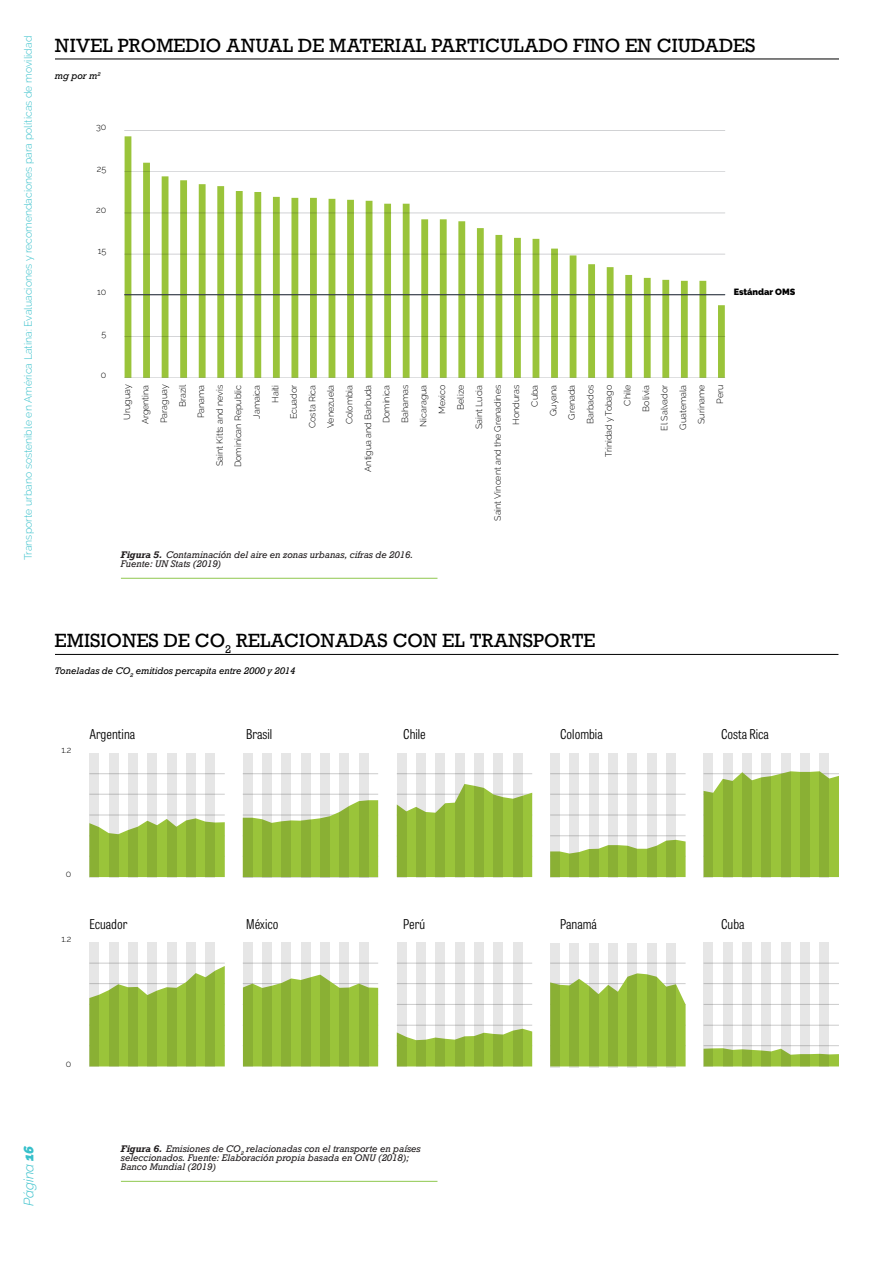
<style>
.page{position:relative;width:893px;height:1263px;background:#fff}
.page>*{position:absolute;margin:0;border:0;box-sizing:border-box;transform-origin:0 0}
.t1{font:18px "Rockwell";color:#000}
.t2{font:300 13.5px "Tablet Gothic Condensed";color:#000}
.t3{font:italic 300 13.5px "Raleway";color:#37c0cb}
.t4{font:300 10.5px "Raleway";color:#37c0cb}
.t5{font:300 9px/18.6px "Raleway";color:#000;text-align:right}
.t6{font:italic 9px/9px "Rockwell";color:#231f20}
.t7{font:italic 9px "Rockwell";color:#000}
.t8{font:900 9px "Raleway";color:#000}
.s1{font-weight:700}
.s2{font-weight:900}
</style>
<div class="page">
<svg style="left:125px;top:136px;width:600px;height:242px"></svg>
<hr style="left:125px;top:294px;width:600px;height:1px;background:#353e4a">
<hr style="left:55px;top:59px;width:784px;height:1px;background:#000">
<hr style="left:125px;top:378px;width:600px;height:1px;background:#d1d2d4">
<hr style="left:125px;top:336px;width:600px;height:1px;background:#d1d2d4">
<hr style="left:125px;top:295px;width:600px;height:1px;background:#d1d2d4">
<hr style="left:125px;top:254px;width:600px;height:1px;background:#d1d2d4">
<hr style="left:125px;top:213px;width:600px;height:1px;background:#d1d2d4">
<hr style="left:125px;top:172px;width:600px;height:1px;background:#d1d2d4">
<hr style="left:125px;top:130px;width:600px;height:1px;background:#d1d2d4">
<hr style="left:121px;top:578px;width:316px;height:1px;background:#8fc84f">
<hr style="left:89px;top:815px;width:136px;height:1px;background:#ccc">
<hr style="left:89px;top:794px;width:136px;height:1px;background:#ccc">
<hr style="left:89px;top:773px;width:136px;height:1px;background:#ccc">
<svg style="left:99px;top:818px;width:126px;height:59px;background:#a5ca51"></svg>
<svg style="left:89px;top:753px;width:10px;height:124px"></svg>
<svg style="left:109px;top:753px;width:9px;height:124px"></svg>
<svg style="left:128px;top:753px;width:10px;height:124px"></svg>
<svg style="left:147px;top:753px;width:10px;height:124px"></svg>
<svg style="left:167px;top:753px;width:9px;height:124px"></svg>
<svg style="left:186px;top:753px;width:10px;height:124px"></svg>
<svg style="left:205px;top:753px;width:10px;height:124px"></svg>
<hr style="left:243px;top:794px;width:135px;height:1px;background:#ccc">
<hr style="left:243px;top:773px;width:135px;height:1px;background:#ccc">
<hr style="left:243px;top:877px;width:135px;height:1px;background:#ccc">
<svg style="left:252px;top:800px;width:126px;height:77px"></svg>
<svg style="left:243px;top:753px;width:9px;height:124px"></svg>
<svg style="left:262px;top:753px;width:10px;height:124px"></svg>
<svg style="left:281px;top:753px;width:10px;height:124px"></svg>
<svg style="left:301px;top:753px;width:9px;height:124px"></svg>
<svg style="left:320px;top:753px;width:10px;height:124px"></svg>
<svg style="left:339px;top:753px;width:10px;height:124px"></svg>
<svg style="left:359px;top:753px;width:9px;height:124px"></svg>
<hr style="left:397px;top:773px;width:135px;height:1px;background:#ccc">
<svg style="left:406px;top:784px;width:126px;height:93px;background:#a9cc58"></svg>
<svg style="left:397px;top:753px;width:9px;height:124px"></svg>
<svg style="left:416px;top:753px;width:10px;height:124px"></svg>
<svg style="left:435px;top:753px;width:10px;height:124px"></svg>
<svg style="left:455px;top:753px;width:9px;height:124px"></svg>
<svg style="left:474px;top:753px;width:10px;height:124px"></svg>
<svg style="left:493px;top:753px;width:10px;height:124px"></svg>
<svg style="left:513px;top:753px;width:9px;height:124px"></svg>
<hr style="left:550px;top:835px;width:136px;height:1px;background:#ccc">
<hr style="left:550px;top:815px;width:136px;height:1px;background:#ccc">
<hr style="left:550px;top:794px;width:136px;height:1px;background:#ccc">
<hr style="left:550px;top:773px;width:136px;height:1px;background:#ccc">
<svg style="left:560px;top:840px;width:126px;height:37px"></svg>
<svg style="left:550px;top:753px;width:10px;height:124px"></svg>
<svg style="left:569px;top:753px;width:10px;height:124px"></svg>
<svg style="left:589px;top:753px;width:9px;height:124px"></svg>
<svg style="left:608px;top:753px;width:10px;height:124px"></svg>
<svg style="left:628px;top:753px;width:9px;height:124px"></svg>
<svg style="left:647px;top:753px;width:10px;height:124px"></svg>
<svg style="left:666px;top:753px;width:10px;height:124px"></svg>
<svg style="left:713px;top:771px;width:126px;height:106px;background:#9ec544"></svg>
<svg style="left:704px;top:753px;width:9px;height:124px"></svg>
<svg style="left:723px;top:753px;width:9px;height:124px"></svg>
<svg style="left:742px;top:753px;width:10px;height:124px"></svg>
<svg style="left:762px;top:753px;width:9px;height:124px"></svg>
<svg style="left:781px;top:753px;width:10px;height:124px"></svg>
<svg style="left:800px;top:753px;width:10px;height:124px"></svg>
<svg style="left:820px;top:753px;width:9px;height:124px"></svg>
<hr style="left:89px;top:963px;width:136px;height:1px;background:#ccc">
<svg style="left:99px;top:966px;width:126px;height:100px"></svg>
<svg style="left:89px;top:942px;width:10px;height:124px"></svg>
<svg style="left:109px;top:942px;width:9px;height:124px"></svg>
<svg style="left:128px;top:942px;width:10px;height:124px"></svg>
<svg style="left:147px;top:942px;width:10px;height:124px"></svg>
<svg style="left:167px;top:942px;width:9px;height:124px"></svg>
<svg style="left:186px;top:942px;width:10px;height:124px"></svg>
<svg style="left:205px;top:942px;width:10px;height:124px"></svg>
<hr style="left:243px;top:963px;width:135px;height:1px;background:#ccc">
<svg style="left:252px;top:974px;width:126px;height:92px;background:#a3c84d"></svg>
<hr style="left:397px;top:1025px;width:135px;height:1px;background:#ccc">
<hr style="left:397px;top:1004px;width:135px;height:1px;background:#ccc">
<hr style="left:397px;top:983px;width:135px;height:1px;background:#ccc">
<hr style="left:397px;top:963px;width:135px;height:1px;background:#ccc">
<svg style="left:406px;top:1029px;width:126px;height:37px"></svg>
<hr style="left:550px;top:963px;width:136px;height:1px;background:#ccc">
<svg style="left:560px;top:973px;width:126px;height:93px;background:#a6ca52"></svg>
<svg style="left:550px;top:943px;width:10px;height:124px"></svg>
<svg style="left:569px;top:943px;width:10px;height:124px"></svg>
<svg style="left:589px;top:943px;width:9px;height:124px"></svg>
<svg style="left:608px;top:943px;width:10px;height:124px"></svg>
<svg style="left:628px;top:943px;width:9px;height:124px"></svg>
<svg style="left:647px;top:943px;width:10px;height:124px"></svg>
<svg style="left:666px;top:943px;width:10px;height:124px"></svg>
<hr style="left:704px;top:1045px;width:135px;height:1px;background:#ccc">
<hr style="left:704px;top:1025px;width:135px;height:1px;background:#ccc">
<hr style="left:704px;top:1004px;width:135px;height:1px;background:#ccc">
<hr style="left:704px;top:983px;width:135px;height:1px;background:#ccc">
<hr style="left:704px;top:963px;width:135px;height:1px;background:#ccc">
<svg style="left:713px;top:1048px;width:126px;height:18px"></svg>
<hr style="left:55px;top:654px;width:783px;height:1px;background:#000">
<svg style="left:243px;top:942px;width:9px;height:124px"></svg>
<svg style="left:262px;top:942px;width:10px;height:124px"></svg>
<svg style="left:281px;top:942px;width:10px;height:124px"></svg>
<svg style="left:301px;top:942px;width:9px;height:124px"></svg>
<svg style="left:320px;top:942px;width:10px;height:124px"></svg>
<svg style="left:339px;top:942px;width:10px;height:124px"></svg>
<svg style="left:359px;top:942px;width:9px;height:124px"></svg>
<svg style="left:397px;top:942px;width:9px;height:124px"></svg>
<svg style="left:416px;top:942px;width:10px;height:124px"></svg>
<svg style="left:435px;top:942px;width:10px;height:124px"></svg>
<svg style="left:455px;top:942px;width:9px;height:124px"></svg>
<svg style="left:474px;top:942px;width:10px;height:124px"></svg>
<svg style="left:493px;top:942px;width:10px;height:124px"></svg>
<svg style="left:513px;top:942px;width:9px;height:124px"></svg>
<svg style="left:704px;top:942px;width:9px;height:124px"></svg>
<svg style="left:723px;top:942px;width:9px;height:124px"></svg>
<svg style="left:742px;top:942px;width:10px;height:124px"></svg>
<svg style="left:762px;top:942px;width:9px;height:124px"></svg>
<svg style="left:781px;top:942px;width:10px;height:124px"></svg>
<div style="left:800px;top:942px;width:10px;height:124px;background:#e6e6e6"></div>
<div style="left:820px;top:942px;width:9px;height:124px;background:#e6e6e6"></div>
<hr style="left:121px;top:1181px;width:316px;height:1px;background:#8fc84f">
<p class="t4" style="left:22px;top:560px;width:525px;rotate:-90deg">Transporte urbano sostenible en América Latina: Evaluaciones y recomendaciones para políticas de movilidad</p>
<h1 class="t1" style="left:55px;top:34px;width:702px">NIVEL PROMEDIO ANUAL DE MATERIAL PARTICULADO FINO EN CIUDADES</h1>
<p class="t7" style="left:55px;top:70px;width:47px">mg por m<sup>2</sup></p>
<p class="t5" style="left:96px;top:118px;width:12px">30</p>
<p class="t5" style="left:97px;top:159px;width:11px">25</p>
<p class="t5" style="left:96px;top:200px;width:12px">20</p>
<p class="t5" style="left:98px;top:242px;width:10px">15</p>
<p class="t5" style="left:97px;top:283px;width:11px">10</p>
<p class="t5" style="left:101px;top:324px;width:6px">5</p>
<p class="t5" style="left:101px;top:365px;width:7px">0</p>
<p class="t8" style="left:734px;top:286px;width:63px">Estándar OMS</p>
<p class="t5" style="left:118px;top:521px;width:138px;rotate:-90deg">Uruguay<br>Argentina<br>Paraguay<br>Brazil<br>Panama<br>Saint Kitts and nevis<br>Dominican Republic<br>Jamaica<br>Haiti<br>Ecuador<br>Costa Rica<br>Venezuela<br>Colombia<br>Antigua and Barbuda<br>Dominica<br>Bahamas<br>Nicaragua<br>Mexico<br>Belize<br>Saint Lucia<br>Saint Vincent and the Grenadines<br>Honduras<br>Cuba<br>Guyana<br>Grenada<br>Barbados<br>Trinidad y Tobago<br>Chile<br>Bolivia<br>El Salvador<br>Guatemala<br>Suriname<br>Peru</p>
<p class="t6" style="left:121px;top:550px;width:294px"><span class="s1">Figura 5.</span> Contaminación del aire en zonas urbanas, cifras de 2016.<br>Fuente: UN Stats (2019)</p>
<h1 class="t1" style="left:55px;top:629px;width:542px">EMISIONES DE CO<sub>2</sub> RELACIONADAS CON EL TRANSPORTE</h1>
<p class="t7" style="left:55px;top:665px;width:242px">Toneladas de CO<sub>2</sub> emitidos percapita entre 2000 y 2014</p>
<p class="t5" style="left:62px;top:740px;width:11px">1.2</p>
<h2 class="t2" style="left:89px;top:725px;width:47px">Argentina</h2>
<h2 class="t2" style="left:246px;top:725px;width:28px">Brasil</h2>
<h2 class="t2" style="left:403px;top:725px;width:24px">Chile</h2>
<h2 class="t2" style="left:560px;top:725px;width:44px">Colombia</h2>
<h2 class="t2" style="left:721px;top:725px;width:49px">Costa Rica</h2>
<p class="t5" style="left:66px;top:864px;width:7px">0</p>
<p class="t5" style="left:62px;top:930px;width:11px">1.2</p>
<h2 class="t2" style="left:89px;top:915px;width:40px">Ecuador</h2>
<h2 class="t2" style="left:246px;top:915px;width:34px">México</h2>
<h2 class="t2" style="left:403px;top:915px;width:23px">Perú</h2>
<h2 class="t2" style="left:560px;top:915px;width:38px">Panamá</h2>
<h2 class="t2" style="left:721px;top:915px;width:25px">Cuba</h2>
<p class="t5" style="left:66px;top:1054px;width:7px">0</p>
<h2 class="t3" style="left:21px;top:1206px;width:62px;rotate:-90deg">Página <span class="s2">16</span></h2>
<p class="t6" style="left:121px;top:1144px;width:301px"><span class="s1">Figura 6.</span> Emisiones de CO<sub>2</sub> relacionadas con el transporte en países seleccionados. Fuente: Elaboración propia basada en ONU (2018);<br>Banco Mundial (2019)</p>
</div>
